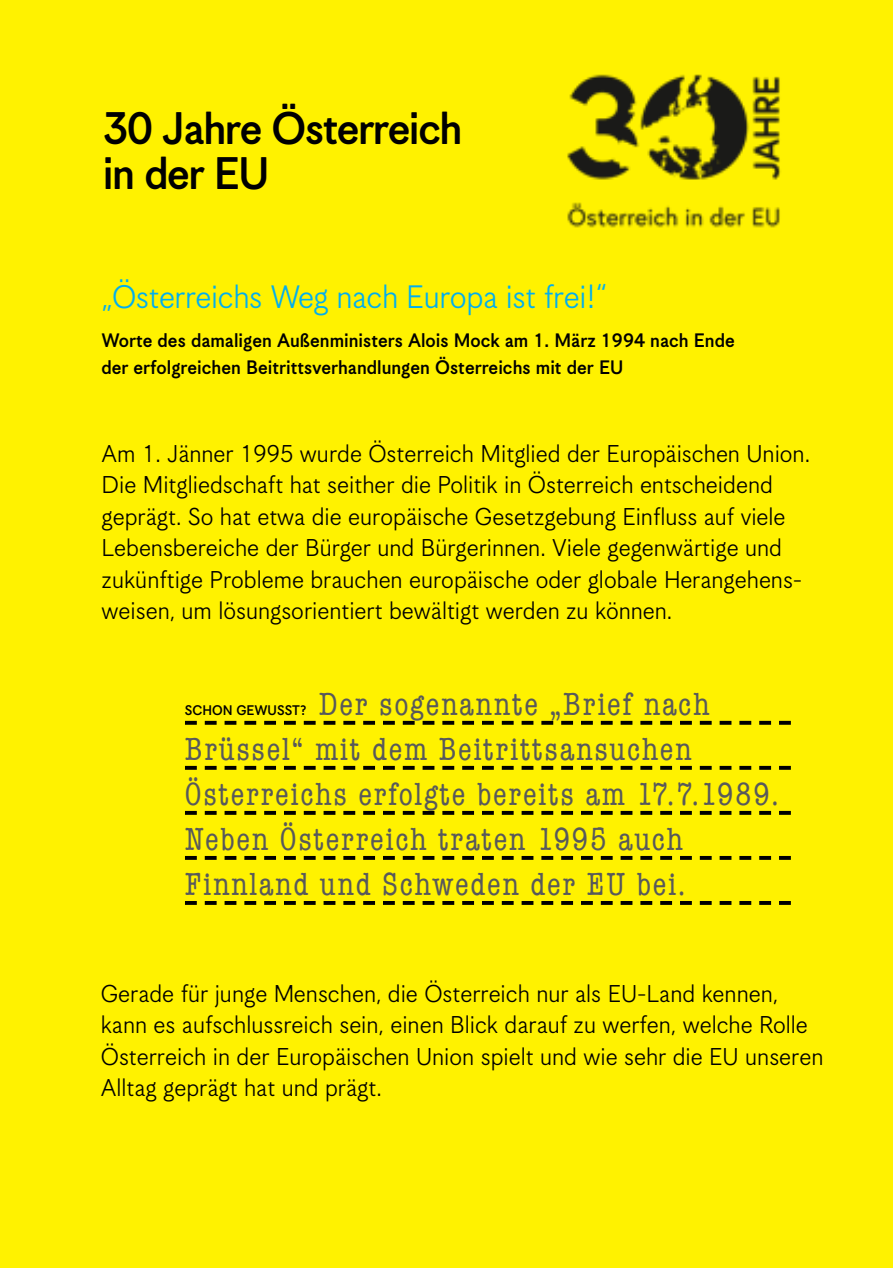
<style>
.page{position:relative;width:893px;height:1268px;background:#fff}
.page>*{position:absolute;margin:0;border:0;box-sizing:border-box;transform-origin:0 0}
.t1{font:49.2px/44.7px "Korpus Grotesk D";letter-spacing:-.03em;color:#000}
.t2{font:36px "Korpus Grotesk A";letter-spacing:-.01em;color:#00aeef}
.t3{font:condensed 33px/45px "American Typewriter";letter-spacing:.05em;color:#58595b}
.t4{font:27px/31.5px "Korpus Grotesk A";color:#000}
.t5{font:21px/27px "Korpus Grotesk D";color:#000}
.s1{font-family:"Korpus Grotesk D";font-stretch:normal;font-size:15px;color:#000}
</style>
<div class="page">
<div style="left:0;top:0;width:893px;height:1267px;background:#fff200"></div>
<svg style="left:185px;top:720px;width:606px;height:4px"></svg>
<svg style="left:185px;top:765px;width:606px;height:4px"></svg>
<svg style="left:185px;top:810px;width:606px;height:4px"></svg>
<svg style="left:185px;top:856px;width:606px;height:3px"></svg>
<svg style="left:185px;top:901px;width:606px;height:3px"></svg>
<img style="left:567px;top:74px;width:214px;height:154px">
<h1 class="t1" style="left:103px;top:106px;width:361px">30 Jahre Österreich in der EU</h1>
<h2 class="t2" style="left:101px;top:277px;width:507px">„Österreichs Weg nach Europa ist frei!“</h2>
<p class="t5" style="left:101px;top:326px;width:635px">Worte des damaligen Außenministers Alois Mock am 1. März 1994 nach Ende der erfolgreichen Beitrittsverhandlungen Österreichs mit der EU</p>
<p class="t4" style="left:102px;top:437px;width:710px">Am 1. Jänner 1995 wurde Österreich Mitglied der Europäischen Union.<br>Die Mitgliedschaft hat seither die Politik in Österreich entscheidend geprägt. So hat etwa die europäische Gesetzgebung Einfluss auf viele Lebensbereiche der Bürger und Bürgerinnen. Viele gegenwärtige und zukünftige Probleme brauchen europäische oder globale Herangehens&shy;weisen, um lösungsorientiert bewältigt werden zu können.</p>
<p class="t3" style="left:185px;top:680px;width:595px"><span class="s1">SCHON GEWUSST?</span> Der sogenannte „Brief nach Brüssel“ mit dem Beitrittsansuchen Österreichs erfolgte bereits am 17.7.1989.<br>Neben Österreich traten 1995 auch Finnland und Schweden der EU bei.</p>
<p class="t4" style="left:101px;top:977px;width:724px">Gerade für junge Menschen, die Österreich nur als EU-Land kennen, kann es aufschlussreich sein, einen Blick darauf zu werfen, welche Rolle Österreich in der Europäischen Union spielt und wie sehr die EU unseren Alltag geprägt hat und prägt.</p>
</div>
